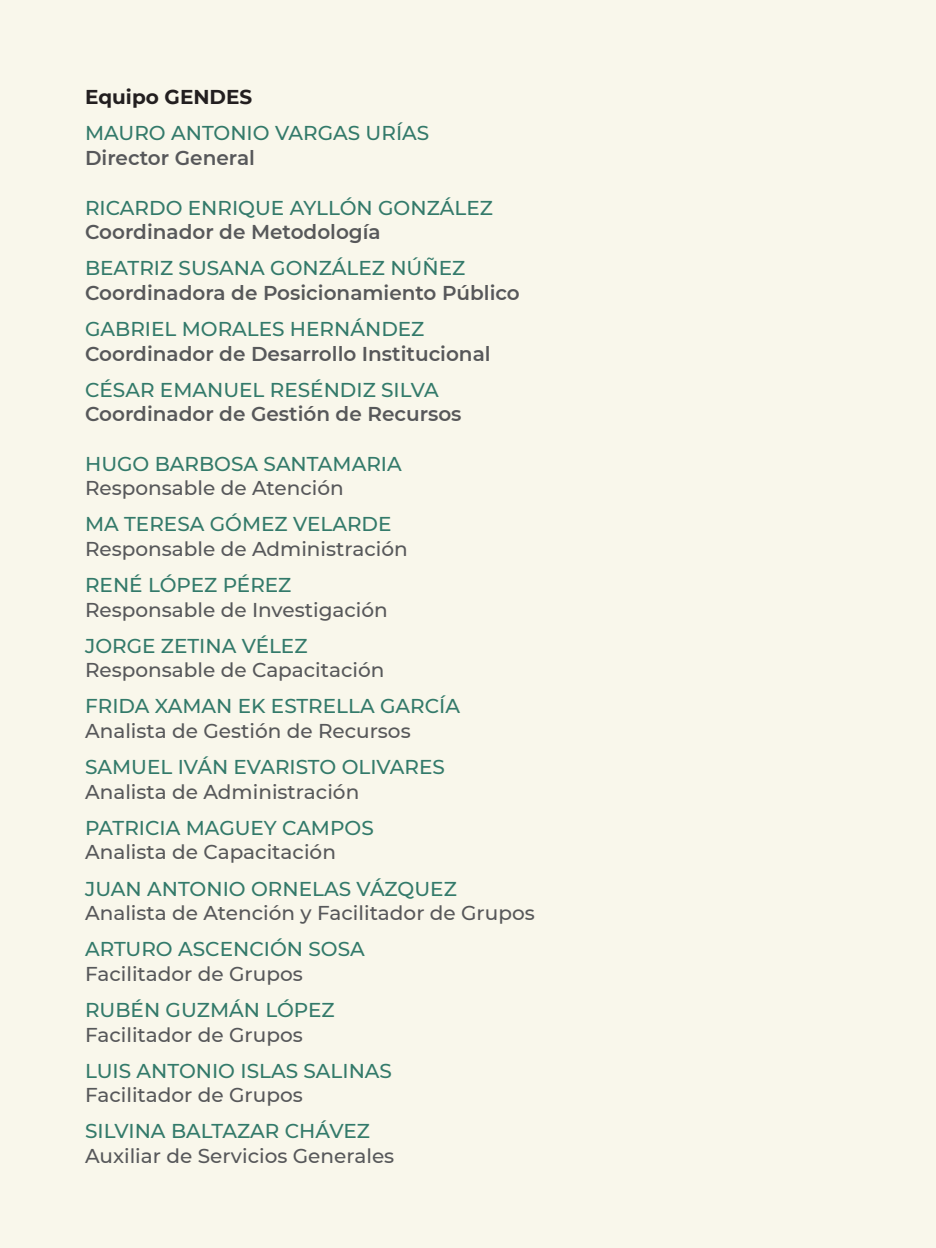
<style>
.page{position:relative;width:936px;height:1248px;background:#fff}
.page>*{position:absolute;margin:0;border:0;box-sizing:border-box;transform-origin:0 0}
.t1{font:500 20px "Montserrat";color:#337a6a}
.t2{font:500 20px "Montserrat";color:#57585a}
.t3{font:600 20px "Montserrat";color:#57585a}
.t4{font:700 20px "Montserrat";color:#231f20}
</style>
<div class="page">
<div style="left:0;top:0;width:935px;height:1247px;background:#f9f7eb"></div>
<p class="t4" style="left:85px;top:83px;width:169px">Equipo GENDES</p>
<p class="t1" style="left:85px;top:119px;width:345px">MAURO ANTONIO VARGAS URÍAS</p>
<p class="t3" style="left:85px;top:144px;width:171px">Director General</p>
<p class="t1" style="left:85px;top:193px;width:409px">RICARDO ENRIQUE AYLLÓN GONZÁLEZ</p>
<p class="t3" style="left:85px;top:218px;width:297px">Coordinador de Metodología</p>
<p class="t1" style="left:85px;top:254px;width:381px">BEATRIZ SUSANA GONZÁLEZ NÚÑEZ</p>
<p class="t3" style="left:85px;top:278px;width:436px">Coordinadora de Posicionamiento Público</p>
<p class="t1" style="left:85px;top:315px;width:341px">GABRIEL MORALES HERNÁNDEZ</p>
<p class="t3" style="left:85px;top:339px;width:407px">Coordinador de Desarrollo Institucional</p>
<p class="t1" style="left:85px;top:375px;width:355px">CÉSAR EMANUEL RESÉNDIZ SILVA</p>
<p class="t3" style="left:85px;top:400px;width:378px">Coordinador de Gestión de Recursos</p>
<p class="t1" style="left:85px;top:449px;width:318px">HUGO BARBOSA SANTAMARIA</p>
<p class="t2" style="left:85px;top:474px;width:260px">Responsable de Atención</p>
<p class="t1" style="left:85px;top:510px;width:308px">MA TERESA GÓMEZ VELARDE</p>
<p class="t2" style="left:85px;top:535px;width:324px">Responsable de Administración</p>
<p class="t1" style="left:85px;top:571px;width:208px">RENÉ LÓPEZ PÉREZ</p>
<p class="t2" style="left:85px;top:595px;width:304px">Responsable de Investigación</p>
<p class="t1" style="left:85px;top:631px;width:224px">JORGE ZETINA VÉLEZ</p>
<p class="t2" style="left:85px;top:656px;width:301px">Responsable de Capacitación</p>
<p class="t1" style="left:85px;top:692px;width:376px">FRIDA XAMAN EK ESTRELLA GARCÍA</p>
<p class="t2" style="left:85px;top:717px;width:327px">Analista de Gestión de Recursos</p>
<p class="t1" style="left:85px;top:753px;width:361px">SAMUEL IVÁN EVARISTO OLIVARES</p>
<p class="t2" style="left:85px;top:777px;width:276px">Analista de Administración</p>
<p class="t1" style="left:85px;top:813px;width:290px">PATRICIA MAGUEY CAMPOS</p>
<p class="t2" style="left:85px;top:838px;width:252px">Analista de Capacitación</p>
<p class="t1" style="left:85px;top:874px;width:373px">JUAN ANTONIO ORNELAS VÁZQUEZ</p>
<p class="t2" style="left:85px;top:899px;width:451px">Analista de Atención y Facilitador de Grupos</p>
<p class="t1" style="left:85px;top:935px;width:281px">ARTURO ASCENCIÓN SOSA</p>
<p class="t2" style="left:85px;top:959px;width:219px">Facilitador de Grupos</p>
<p class="t1" style="left:85px;top:995px;width:251px">RUBÉN GUZMÁN LÓPEZ</p>
<p class="t2" style="left:85px;top:1020px;width:219px">Facilitador de Grupos</p>
<p class="t1" style="left:85px;top:1056px;width:308px">LUIS ANTONIO ISLAS SALINAS</p>
<p class="t2" style="left:85px;top:1081px;width:219px">Facilitador de Grupos</p>
<p class="t1" style="left:85px;top:1117px;width:286px">SILVINA BALTAZAR CHÁVEZ</p>
<p class="t2" style="left:85px;top:1141px;width:311px">Auxiliar de Servicios Generales</p>
</div>
